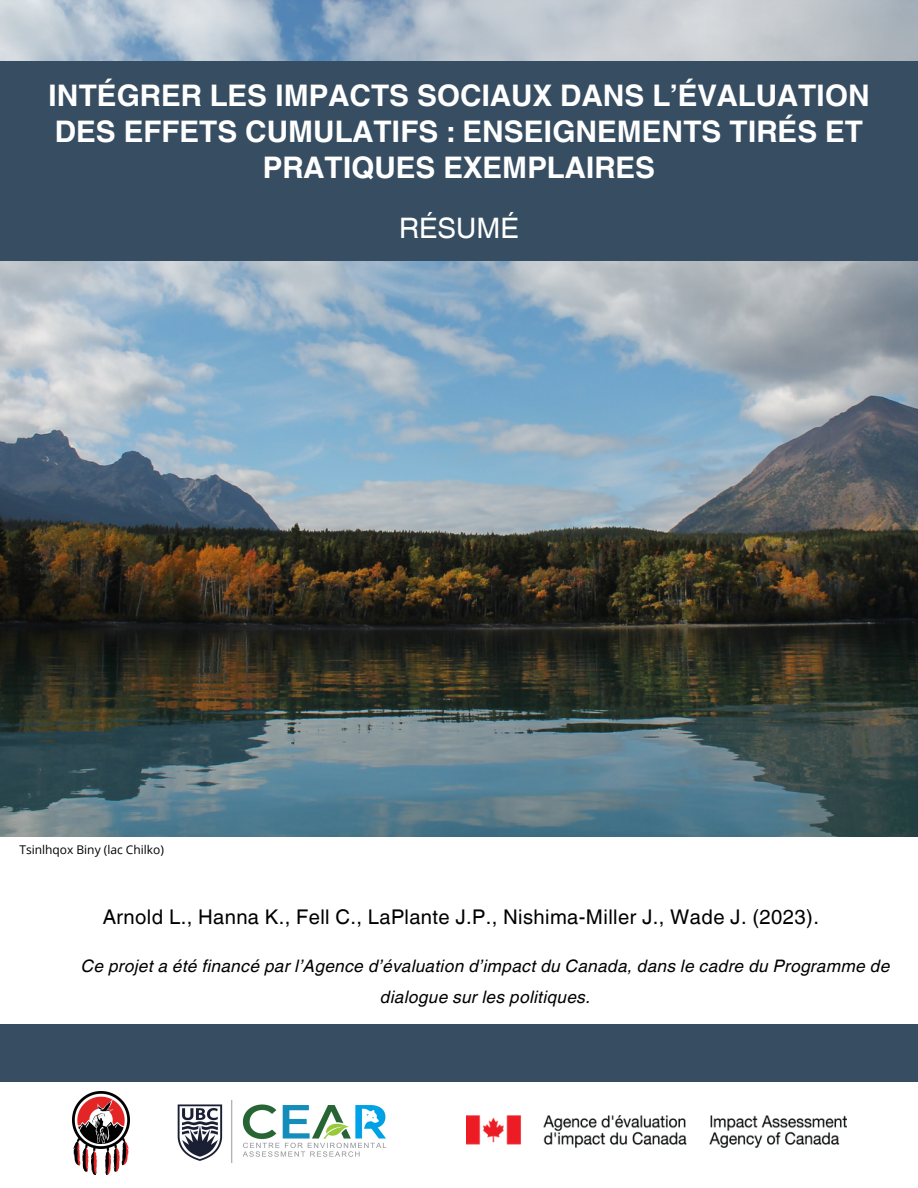
<style>
.page{position:relative;width:918px;height:1188px;background:#fff}
.page>*{position:absolute;margin:0;border:0;box-sizing:border-box;transform-origin:0 0}
.t1{font:700 29.7px/36px "Helvetica World";color:#fff;text-align:center}
.t2{font:28.2px "Helvetica World";color:#fff}
.t3{font:20.25px "Helvetica World";letter-spacing:.02em;color:#000}
.t4{font:italic 17.25px/30.3px "Helvetica World";letter-spacing:.02em;color:#000;text-align:center}
.t5{font:12px "Open Sans";color:#000}
</style>
<div class="page">
<img style="left:0;top:0;width:918px;height:837px">
<div style="left:0;top:1024px;width:918px;height:57px;background:#364d62"></div>
<div style="left:0;top:61px;width:918px;height:199px;background:#364d62"></div>
<img style="left:177px;top:1100px;width:210px;height:63px">
<img style="left:72px;top:1092px;width:58px;height:82px">
<img style="left:466px;top:1116px;width:381px;height:31px">
<p class="t1" style="left:48px;top:74px;width:823px">INTÉGRER LES IMPACTS SOCIAUX DANS L’ÉVALUATION<br>DES EFFETS CUMULATIFS : ENSEIGNEMENTS TIRÉS ET<br>PRATIQUES EXEMPLAIRES</p>
<h3 class="t2" style="left:399px;top:212px;width:121px">RÉSUMÉ</h3>
<p class="t5" style="left:19px;top:842px;width:146px">Tsinlhqox Biny (lac Chilko)</p>
<h4 class="t3" style="left:103px;top:905px;width:718px">Arnold L., Hanna K., Fell C., LaPlante J.P., Nishima-Miller J., Wade J. (2023).</h4>
<p class="t4" style="left:82px;top:949px;width:810px">Ce projet a été financé par l’Agence d’évaluation d’impact du Canada, dans le cadre du Programme de dialogue sur les politiques.</p>
</div>
